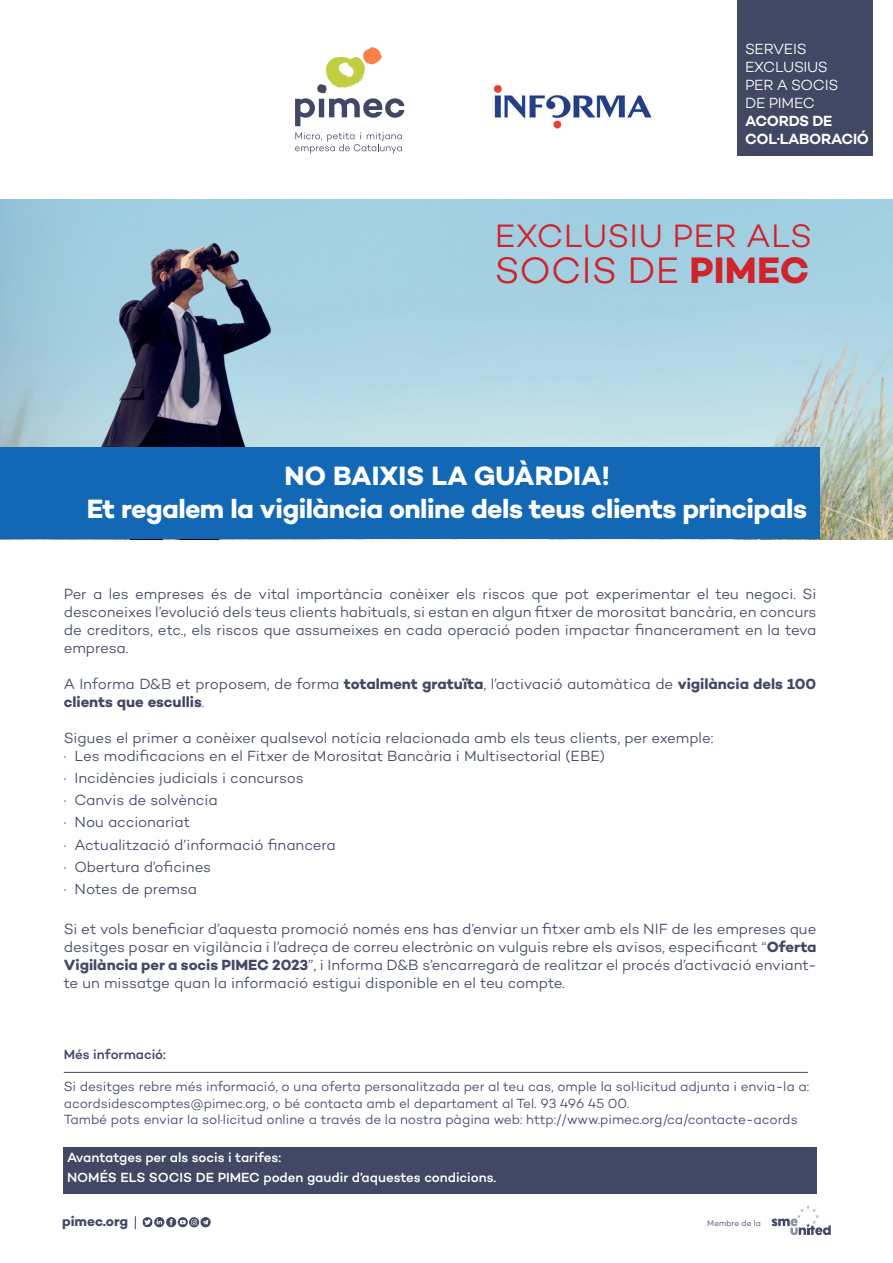
<style>
.page{position:relative;width:893px;height:1263px;background:#fff}
.page>*{position:absolute;margin:0;border:0;box-sizing:border-box;transform-origin:0 0}
.t1{font:300 37.5px "Campton";letter-spacing:.01em;color:#d1232a}
.t2{font:300 33px "Campton";letter-spacing:.005em;color:#d1232a}
.t3{font:700 27px/32.4px "Campton";letter-spacing:-.02em;color:#fff;text-align:center}
.t4{font:300 15px/18px "Campton";letter-spacing:-.005em;color:#404864}
.t5{font:300 15px/18px "Campton";letter-spacing:-.02em;color:#fff}
.t6{font:600 15px/18px "Campton";letter-spacing:-.02em;color:#fff}
.t7{font:700 13.8px "Campton";letter-spacing:-.005em;color:#404864}
.t8{font:300 13.5px/16.2px "Campton";letter-spacing:-.005em;color:#404864}
.t9{font:500 13.5px/19.5px "Campton";letter-spacing:-.005em;color:#fff}
.t10{font:500 13.5px "Campton";letter-spacing:-.005em;color:#404864}
.t11{font:300 8.25px "Campton";color:#404864}
.s1{font-weight:700}
</style>
<div class="page">
<img style="left:0;top:199px;width:893px;height:340px">
<div style="left:0;top:448px;width:819px;height:91px;background:#1268b4"></div>
<hr style="left:64px;top:1072px;width:744px;height:1px;background:#404864">
<svg style="left:295px;top:132px;width:107px;height:22px"></svg>
<svg style="left:295px;top:47px;width:109px;height:79px"></svg>
<svg style="left:135px;top:1216px;width:1px;height:13px"></svg>
<div style="left:154px;top:1217px;width:10px;height:10px;background:#404864;border-radius:50%"></div>
<div style="left:166px;top:1217px;width:10px;height:10px;background:#404864;border-radius:50%"></div>
<svg style="left:142px;top:1217px;width:20px;height:10px"></svg>
<svg style="left:772px;top:1205px;width:59px;height:30px"></svg>
<svg style="left:170px;top:1217px;width:41px;height:10px"></svg>
<div style="left:63px;top:1147px;width:753px;height:47px;background:#404864"></div>
<img style="left:492px;top:83px;width:160px;height:46px">
<div style="left:737px;top:0;width:136px;height:155px;background:#404864"></div>
<p class="t5" style="left:745px;top:40px;width:95px">SERVEIS<br>EXCLUSIUS<br>PER A SOCIS<br>DE PIMEC</p>
<p class="t6" style="left:745px;top:112px;width:125px">ACORDS DE<br>COL·LABORACIÓ</p>
<h2 class="t2" style="left:495px;top:215px;width:319px">EXCLUSIU PER ALS</h2>
<h1 class="t1" style="left:495px;top:247px;width:316px">SOCIS DE <span class="s1">PIMEC</span></h1>
<h3 class="t3" style="left:87px;top:459px;width:722px">NO BAIXIS LA GUÀRDIA!<br>Et regalem la vigilància online dels teus clients principals</h3>
<p class="t4" style="left:64px;top:584px;width:754px;text-align:justify">Per a les empreses és de vital importància conèixer els riscos que pot experimentar el teu negoci. Si desconeixes l’evolució dels teus clients habituals, si estan en algun fitxer de morositat bancària, en concurs de creditors, etc., els riscos que assumeixes en cada operació poden impactar financerament en la teva empresa.</p>
<p class="t4" style="left:64px;top:674px;width:754px">A Informa D&amp;B et proposem, de forma <span class="s1">totalment gratuïta</span>, l’activació automàtica de <span class="s1">vigilància dels 100 clients que escullis</span>.</p>
<p class="t4" style="left:64px;top:728px;width:651px">Sigues el primer a conèixer qualsevol notícia relacionada amb els teus clients, per exemple: · Les modificacions en el Fitxer de Morositat Bancària i Multisectorial (EBE)</p>
<p class="t4" style="left:64px;top:766px;width:274px;line-height:22.2px">· Incidències judicials i concursos<br>· Canvis de solvència<br>· Nou accionariat<br>· Actualització d’informació financera · Obertura d’oficines<br>· Notes de premsa</p>
<p class="t4" style="left:64px;top:920px;width:754px;text-align:justify">Si et vols beneficiar d’aquesta promoció només ens has d’enviar un fitxer amb els NIF de les empreses que desitges posar en vigilància i l’adreça de correu electrònic on vulguis rebre els avisos, especificant “<span class="s1">Oferta Vigilància per a socis PIMEC 2023</span>”, i Informa D&amp;B s’encarregarà de realitzar el procés d’activació enviant&shy;te un missatge quan la informació estigui disponible en el teu compte.</p>
<p class="t10" style="left:64px;top:1046px;width:104px">Més informació:</p>
<p class="t8" style="left:64px;top:1078px;width:747px">Si desitges rebre més informació, o una oferta personalitzada per al teu cas, omple la sol·licitud adjunta i envia-la a: acordsidescomptes@pimec.org, o bé contacta amb el departament al Tel. 93 496 45 00.<br>També pots enviar la sol·licitud online a través de la nostra pàgina web: http://www.pimec.org/ca/contacte-acords</p>
<p class="t9" style="left:67px;top:1147px;width:431px">Avantatges per als socis i tarifes:<br>NOMÉS ELS SOCIS DE PIMEC poden gaudir d’aquestes condicions.</p>
<p class="t7" style="left:62px;top:1213px;width:67px">pimec.org</p>
<p class="t11" style="left:707px;top:1218px;width:55px">Membre de la</p>
</div>
